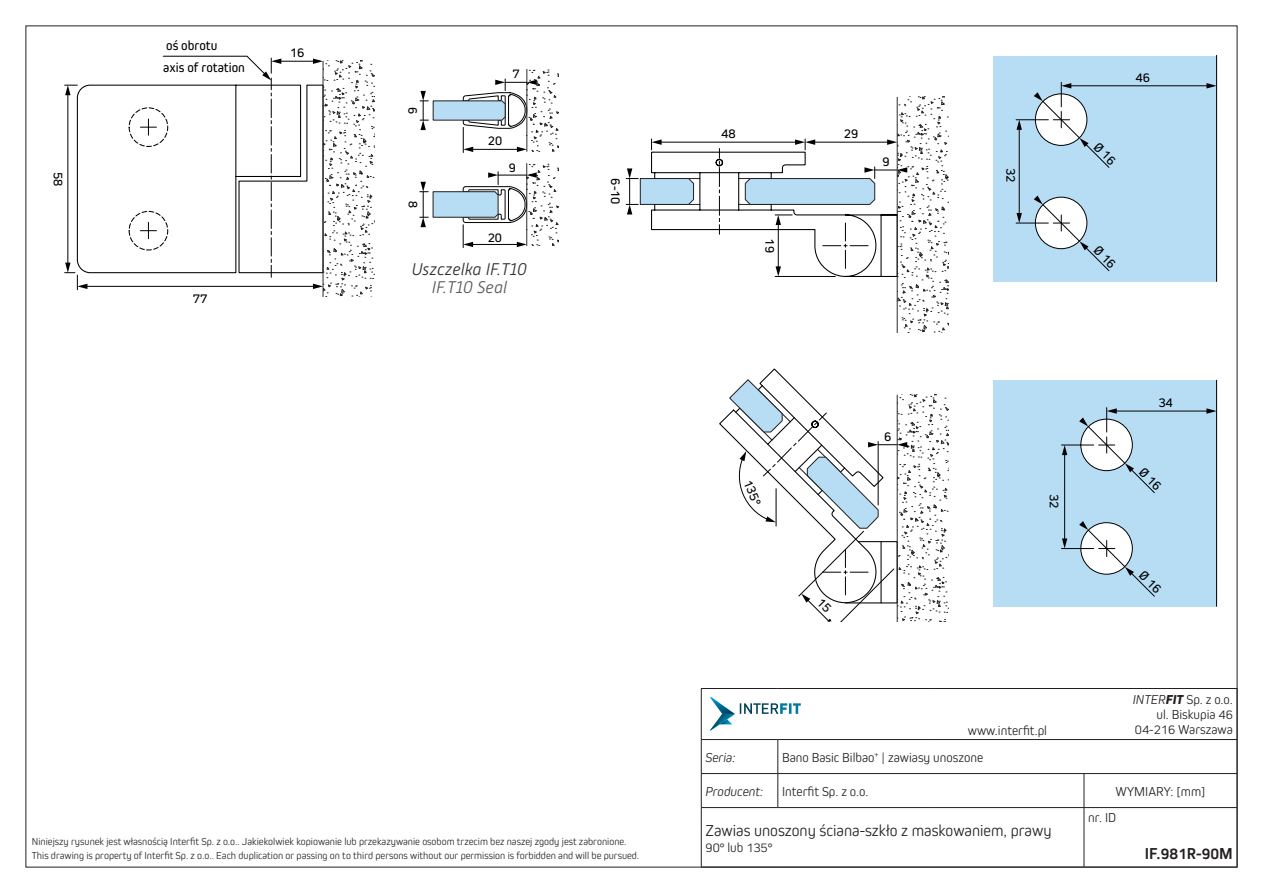
<style>
.page{position:relative;width:1263px;height:893px;background:#fff}
.page>*{position:absolute;margin:0;border:0;box-sizing:border-box;transform-origin:0 0}
.Podpis_pod_PL{font:italic 300 16.8px "Alwyn New";color:#312f30}
.Podpis_pod_EN{font:italic 300 16.8px "Alwyn New";color:#57585a}
.t1{font:300 16.5px "Kiro";color:#231f20}
.t2{font:700 16.5px "Kiro";color:#231f20}
.t3{font:13.65px/21.9px "Kiro";color:#000001}
.t4{font:300 13.5px "Kiro";color:#231f20}
.t5{font:italic 300 13.5px "Kiro";color:#231f20}
.t6{font:13.5px "Kiro";color:#000001}
.t7{font:300 10.5px/14.4px "Kiro";color:#231f20}
.s1{font-style:italic}
.s2{font-weight:800;font-style:italic}
</style>
<div class="page">
<hr style="left:701px;top:688px;width:77px;height:1px;background:#231f20">
<hr style="left:701px;top:689px;width:1px;height:50px;background:#231f20">
<hr style="left:778px;top:688px;width:153px;height:1px;background:#231f20">
<hr style="left:931px;top:688px;width:153px;height:1px;background:#231f20">
<hr style="left:1084px;top:688px;width:153px;height:1px;background:#231f20">
<hr style="left:1237px;top:689px;width:1px;height:50px;background:#231f20">
<hr style="left:701px;top:739px;width:77px;height:1px;background:#231f20">
<hr style="left:701px;top:740px;width:1px;height:33px;background:#231f20">
<hr style="left:778px;top:739px;width:153px;height:1px;background:#231f20">
<hr style="left:777px;top:740px;width:1px;height:33px;background:#231f20">
<hr style="left:931px;top:739px;width:153px;height:1px;background:#231f20">
<hr style="left:1084px;top:739px;width:153px;height:1px;background:#231f20">
<hr style="left:1237px;top:740px;width:1px;height:33px;background:#231f20">
<hr style="left:1084px;top:773px;width:153px;height:1px;background:#231f20">
<hr style="left:1084px;top:774px;width:1px;height:33px;background:#231f20">
<hr style="left:1237px;top:774px;width:1px;height:33px;background:#231f20">
<hr style="left:1084px;top:807px;width:153px;height:1px;background:#231f20">
<hr style="left:701px;top:773px;width:77px;height:1px;background:#231f20">
<hr style="left:701px;top:774px;width:1px;height:33px;background:#231f20">
<hr style="left:778px;top:773px;width:153px;height:1px;background:#231f20">
<hr style="left:777px;top:774px;width:1px;height:33px;background:#231f20">
<hr style="left:931px;top:773px;width:153px;height:1px;background:#231f20">
<hr style="left:701px;top:807px;width:77px;height:1px;background:#231f20">
<svg style="left:701px;top:808px;width:1px;height:21px"></svg>
<hr style="left:778px;top:807px;width:153px;height:1px;background:#231f20">
<hr style="left:931px;top:807px;width:153px;height:1px;background:#231f20">
<hr style="left:701px;top:829px;width:1px;height:38px;background:#231f20">
<hr style="left:701px;top:867px;width:77px;height:1px;background:#231f20">
<hr style="left:778px;top:867px;width:153px;height:1px;background:#231f20">
<hr style="left:931px;top:867px;width:153px;height:1px;background:#231f20">
<svg style="left:1084px;top:808px;width:1px;height:21px"></svg>
<svg style="left:1237px;top:808px;width:1px;height:21px"></svg>
<hr style="left:1084px;top:829px;width:1px;height:38px;background:#231f20">
<hr style="left:1237px;top:829px;width:1px;height:38px;background:#231f20">
<hr style="left:1084px;top:867px;width:153px;height:1px;background:#231f20">
<svg style="left:710px;top:697px;width:91px;height:34px"></svg>
<svg style="left:76px;top:84px;width:247px;height:190px"></svg>
<hr style="left:279px;top:61px;width:36px;height:1px;background:#000001">
<svg style="left:313px;top:59px;width:10px;height:5px"></svg>
<svg style="left:163px;top:56px;width:118px;height:221px"></svg>
<hr style="left:68px;top:93px;width:1px;height:171px;background:#000001">
<svg style="left:65px;top:85px;width:12px;height:10px"></svg>
<svg style="left:140px;top:119px;width:16px;height:16px"></svg>
<svg style="left:140px;top:222px;width:16px;height:17px"></svg>
<hr style="left:86px;top:286px;width:229px;height:1px;background:#000001">
<svg style="left:313px;top:284px;width:10px;height:5px"></svg>
<svg style="left:65px;top:263px;width:22px;height:27px"></svg>
<div style="left:129px;top:211px;width:39px;height:39px;border:1px dashed #000001;border-radius:50%"></div>
<div style="left:129px;top:107px;width:39px;height:40px;border:1px dashed #000001;border-radius:50%"></div>
<svg style="left:324px;top:61px;width:50px;height:236px"></svg>
<hr style="left:323px;top:61px;width:1px;height:236px;background:#292d2f">
<div style="left:992px;top:380px;width:224px;height:226px;background:#b7ddf5"></div>
<hr style="left:1115px;top:411px;width:93px;height:1px;background:#000001">
<svg style="left:1206px;top:408px;width:10px;height:6px"></svg>
<hr style="left:1061px;top:445px;width:33px;height:1px;background:#000001">
<hr style="left:1061px;top:548px;width:33px;height:1px;background:#000001">
<hr style="left:1064px;top:453px;width:1px;height:87px;background:#000001">
<svg style="left:1062px;top:445px;width:5px;height:10px"></svg>
<svg style="left:1062px;top:538px;width:5px;height:11px"></svg>
<hr style="left:1216px;top:380px;width:1px;height:226px;background:#000001">
<div style="left:992px;top:56px;width:224px;height:225px;background:#b7ddf5"></div>
<hr style="left:1069px;top:86px;width:139px;height:1px;background:#000001">
<svg style="left:1206px;top:83px;width:10px;height:5px"></svg>
<hr style="left:1016px;top:119px;width:32px;height:1px;background:#000001">
<hr style="left:1016px;top:223px;width:32px;height:1px;background:#000001">
<hr style="left:1019px;top:128px;width:1px;height:87px;background:#000001">
<svg style="left:1016px;top:120px;width:6px;height:10px"></svg>
<svg style="left:1016px;top:213px;width:6px;height:10px"></svg>
<hr style="left:1216px;top:56px;width:1px;height:225px;background:#000001">
<hr style="left:526px;top:164px;width:1px;height:82px;background:#292d2f">
<svg style="left:527px;top:164px;width:31px;height:82px"></svg>
<svg style="left:527px;top:69px;width:31px;height:82px"></svg>
<svg style="left:420px;top:79px;width:117px;height:73px"></svg>
<svg style="left:898px;top:97px;width:50px;height:236px"></svg>
<svg style="left:907px;top:395px;width:41px;height:226px"></svg>
<hr style="left:897px;top:97px;width:1px;height:236px;background:#292d2f">
<svg style="left:626px;top:139px;width:281px;height:141px"></svg>
<svg style="left:1079px;top:408px;width:83px;height:85px"></svg>
<svg style="left:1079px;top:521px;width:76px;height:76px"></svg>
<svg style="left:1034px;top:82px;width:82px;height:86px"></svg>
<svg style="left:1034px;top:196px;width:76px;height:75px"></svg>
<svg style="left:419px;top:172px;width:118px;height:76px"></svg>
<svg style="left:719px;top:368px;width:188px;height:253px"></svg>
<p class="t3" style="left:69px;top:172px;width:16px;rotate:90deg">58</p>
<p class="t3" style="left:163px;top:34px;width:83px">oś obrotu<br>axis of rotation</p>
<p class="t3" style="left:290px;top:42px;width:16px">16</p>
<p class="t3" style="left:193px;top:287px;width:16px">77</p>
<p class="t6" style="left:421px;top:107px;width:9px;rotate:90deg">6</p>
<p class="t6" style="left:512px;top:66px;width:9px">7</p>
<p class="t6" style="left:488px;top:133px;width:16px">20</p>
<p class="t6" style="left:509px;top:160px;width:9px">9</p>
<p class="t6" style="left:488px;top:229px;width:16px">20</p>
<p class="Podpis_pod_PL" style="left:412px;top:260px;width:117px">Uszczelka IF.T10</p>
<p class="Podpis_pod_EN" style="left:432px;top:278px;width:77px">IF.T10 Seal</p>
<p class="t6" style="left:488px;top:271px;width:16px">20</p>
<p class="t3" style="left:627px;top:178px;width:28px;rotate:90deg">6-10</p>
<p class="t3" style="left:621px;top:181px;width:9px;rotate:90deg">6</p>
<p class="t3" style="left:721px;top:122px;width:16px">48</p>
<p class="t3" style="left:781px;top:238px;width:16px;rotate:90deg">19</p>
<p class="t3" style="left:844px;top:122px;width:16px">29</p>
<p class="t3" style="left:882px;top:151px;width:9px">9</p>
<p class="t3" style="left:758px;top:476px;width:28px;rotate:68deg">135°</p>
<p class="t3" style="left:884px;top:425px;width:9px">6</p>
<p class="t3" style="left:1022px;top:168px;width:16px;rotate:90deg">32</p>
<p class="t3" style="left:1135px;top:66px;width:16px">46</p>
<p class="t3" style="left:1065px;top:493px;width:16px;rotate:90deg">32</p>
<p class="t3" style="left:1158px;top:391px;width:16px">34</p>
<p class="t7" style="left:32px;top:833px;width:609px">Niniejszy rysunek jest własnością Interfit Sp. z o.o.. Jakiekolwiek kopiowanie lub przekazywanie osobom trzecim bez naszej zgody jest zabronione.<br>This drawing is property of Interfit Sp. z o.o.. Each duplication or passing on to third persons without our permission is forbidden and will be pursued.</p>
<p class="t4" style="left:968px;top:723px;width:81px">www.interfit.pl</p>
<p class="t4" style="left:1133px;top:692px;width:102px"><span class="s1">INTER</span><span class="s2">FIT</span> Sp. z o.o.</p>
<p class="t4" style="left:1156px;top:707px;width:78px">ul. Biskupia 46</p>
<p class="t4" style="left:1135px;top:722px;width:99px">04-216 Warszawa</p>
<p class="t5" style="left:705px;top:749px;width:31px">Seria:</p>
<p class="t4" style="left:782px;top:749px;width:203px">Bano Basic Bilbao<sup>+</sup> | zawiasy unoszone</p>
<p class="t5" style="left:705px;top:783px;width:59px">Producent:</p>
<p class="t4" style="left:782px;top:783px;width:88px">Interfit Sp. z o.o.</p>
<p class="t4" style="left:1115px;top:783px;width:91px">WYMIARY: [mm]</p>
<p class="t1" style="left:705px;top:820px;width:348px">Zawias unoszony ściana-szkło z maskowaniem, prawy</p>
<p class="t4" style="left:705px;top:839px;width:69px">90° lub 135°</p>
<p class="t4" style="left:1088px;top:810px;width:29px">nr. ID</p>
<p class="t2" style="left:1145px;top:843px;width:89px">IF.981R-90M</p>
</div>
